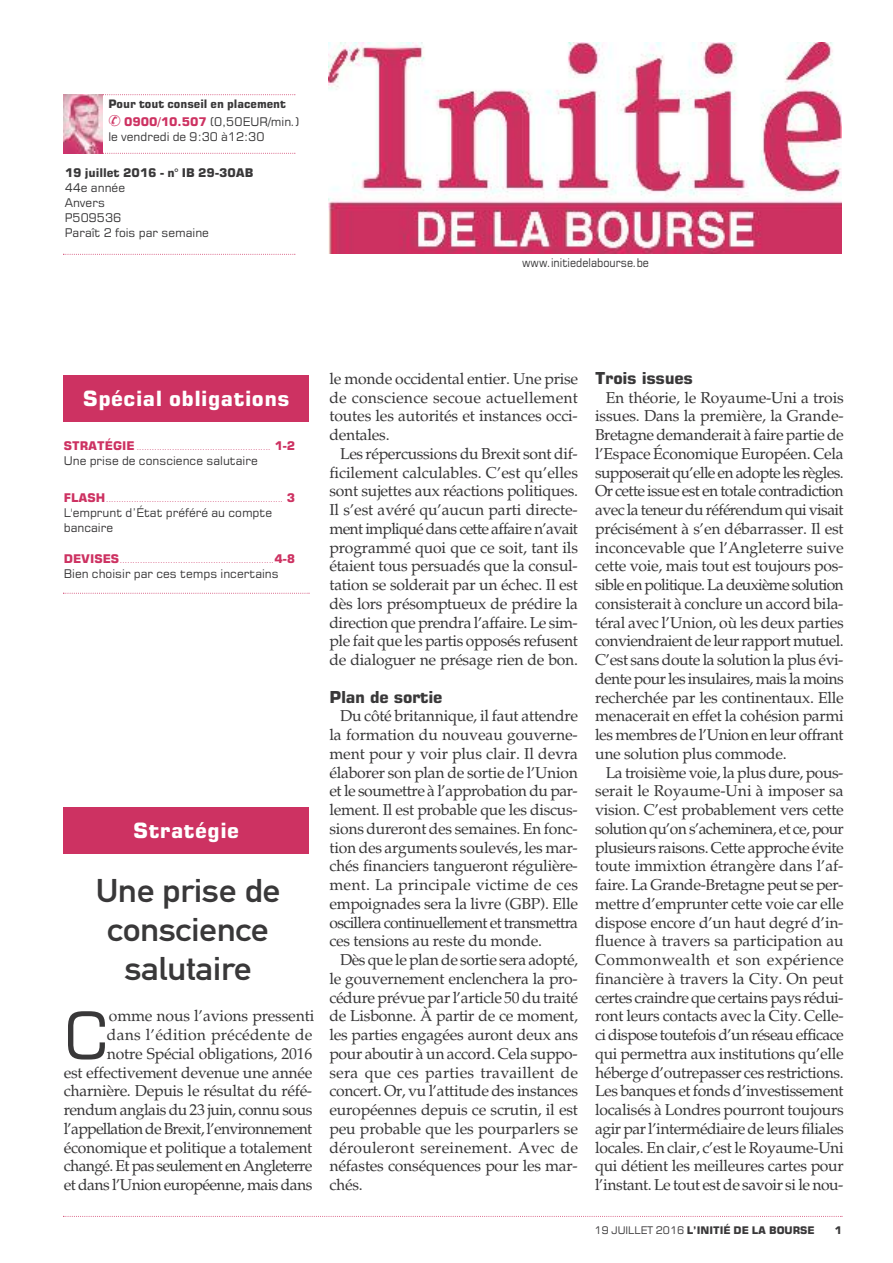
<style>
.page{position:relative;width:893px;height:1263px;background:#fff}
.page>*{position:absolute;margin:0;border:0;box-sizing:border-box;transform-origin:0 0}
.t1{font:64.8px "Square 721 BT";color:#393839}
.t2{font:32.4px/39.2px "DIN Mittelschrift LT Alternate";letter-spacing:-.015em;color:#393839;text-align:center;scale:1.11 1}
.t3{font:700 21px "Square 721 BT";letter-spacing:.025em;color:#fff}
.t4{font:700 16.5px "Square 721 BT";letter-spacing:-.015em;color:#393839}
.t5{font:15.75px/18.8px "Palatino";letter-spacing:-.015em;color:#393839;text-align:justify}
.t6{font:12px/15px "Square 721 BT";color:#393839}
.t7{font:700 12px "Square 721 BT";color:#393839}
.t8{font:12px "Square 721 BT";color:#393839;scale:.9 1}
.t9{font:700 11.7px "Square 721 BT";color:#393839}
.t10{font:700 10.5px "Square 721 BT";color:#393839}
.t11{font:7.5px "Square 721 BT";color:#cd3262}
.s1{color:#cd3262}
.s2{font-weight:700;color:#cd3262}
.s3{font-weight:700;font-size:12px}
.s4{font-weight:400}
</style>
<div class="page">
<svg style="left:63px;top:1216px;width:779px;height:1px"></svg>
<div style="left:64px;top:375px;width:245px;height:47px;background:#cd3262"></div>
<div style="left:64px;top:807px;width:245px;height:46px;background:#cd3262"></div>
<svg style="left:63px;top:593px;width:247px;height:1px"></svg>
<img style="left:329px;top:43px;width:513px;height:211px">
<svg style="left:103px;top:94px;width:192px;height:1px"></svg>
<svg style="left:63px;top:254px;width:232px;height:1px"></svg>
<svg style="left:103px;top:153px;width:192px;height:1px"></svg>
<img style="left:64px;top:94px;width:38px;height:60px">
<p class="t9" style="left:108px;top:99px;width:179px">Pour tout conseil en placement</p>
<p class="t6" style="left:108px;top:116px;width:192px"><span class="s1">✆</span> <span class="s2">0900/10.507</span> (0,50EUR/min.) le vendredi de 9:30 à12:30</p>
<p class="t7" style="left:65px;top:168px;width:190px">19 juillet 2016 - n° IB 29-30AB</p>
<p class="t6" style="left:65px;top:181px;width:146px">44e année<br>Anvers<br>P509536<br>Paraît 2 fois par semaine</p>
<p class="t8" style="left:522px;top:259px;width:142px">www.initiedelabourse.be</p>
<h3 class="t3" style="left:83px;top:391px;width:208px">Spécial obligations</h3>
<p class="t11" style="left:64px;top:445px;width:233px"><span class="s3">STRATÉGIE</span> ..................................................... <span class="s3">1-2</span></p>
<p class="t6" style="left:64px;top:454px;width:195px">Une prise de conscience salutaire</p>
<p class="t11" style="left:64px;top:497px;width:233px"><span class="s3">FLASH</span> ...................................................................... <span class="s3">3</span></p>
<p class="t6" style="left:64px;top:506px;width:210px">L'emprunt d’État préféré au compte bancaire</p>
<p class="t11" style="left:64px;top:558px;width:233px"><span class="s3">DEVISES</span>.............................................................<span class="s3">4-8</span></p>
<p class="t6" style="left:64px;top:568px;width:217px">Bien choisir par ces temps incertains</p>
<h3 class="t3" style="left:134px;top:822px;width:107px">Stratégie</h3>
<h2 class="t2" style="left:96px;top:874px;width:168px">Une prise de conscience salutaire</h2>
<h1 class="t1" style="left:64px;top:1012px;width:46px">C</h1>
<p class="t5" style="left:64px;top:1006px;width:252px;text-align:right">omme nous l’avions pressenti<br>dans l’édition précédente de<br>notre Spécial obligations, 2016<br>est effectivement devenue une année charnière. Depuis le résultat du réfé&shy;rendum anglais du 23 juin, connu sous l’appellation de Brexit, l’environnement économique et politique a totalement changé. Et pas seulement en Angleterre et dans l’Union européenne, mais dans</p>
<p class="t5" style="left:329px;top:369px;width:250px">le monde occidental entier. Une prise de conscience secoue actuellement toutes les autorités et instances occi&shy;dentales.</p>
<p class="t5" style="left:329px;top:444px;width:250px;text-indent:11px">Les répercussions du Brexit sont dif&shy;ficilement calculables. C’est qu’elles sont sujettes aux réactions politiques.<br>Il s’est avéré qu’aucun parti directe&shy;ment impliqué dans cette affaire n’avait programmé quoi que ce soit, tant ils étaient tous persuadés que la consul&shy;tation se solderait par un échec. Il est dès lors présomptueux de prédire la direction que prendra l’affaire. Le sim&shy;ple fait que les partis opposés refusent de dialoguer ne présage rien de bon.</p>
<p class="t4" style="left:329px;top:691px;width:115px">Plan de sortie</p>
<p class="t5" style="left:329px;top:706px;width:250px;text-indent:11px">Du côté britannique, il faut attendre la formation du nouveau gouverne&shy;ment pour y voir plus clair. Il devra élaborer son plan de sortie de l’Union et le soumettre à l’approbation du par&shy;lement. Il est probable que les discus&shy;sions dureront des semaines. En fonc&shy;tion des arguments soulevés, les mar&shy;chés financiers tangueront régulière&shy;ment. La principale victime de ces empoignades sera la livre (GBP). Elle oscillera continuellement et transmettra ces tensions au reste du monde.</p>
<p class="t5" style="left:329px;top:950px;width:250px;text-indent:11px">Dès que le plan de sortie sera adopté, le gouvernement enclenchera la pro&shy;cédure prévue par l’article 50 du traité de Lisbonne. À partir de ce moment, les parties engagées auront deux ans pour aboutir à un accord. Cela suppo&shy;sera que ces parties travaillent de concert. Or, vu l’attitude des instances européennes depuis ce scrutin, il est peu probable que les pourparlers se dérouleront sereinement. Avec de néfastes conséquences pour les mar&shy;chés.</p>
<p class="t4" style="left:595px;top:372px;width:99px">Trois issues</p>
<p class="t5" style="left:595px;top:388px;width:250px;text-indent:11px">En théorie, le Royaume-Uni a trois issues. Dans la première, la Grande-Bretagne demanderait à faire partie de l’Espace Économique Européen. Cela supposerait qu’elle en adopte les règles.<br>Or cette issue est en totale contradiction avec la teneur du référendum qui visait précisément à s’en débarrasser. Il est inconcevable que l’Angleterre suive cette voie, mais tout est toujours pos&shy;sible en politique. La deuxième solution consisterait à conclure un accord bila&shy;téral avec l’Union, où les deux parties conviendraient de leur rapport mutuel.<br>C’est sans doute la solution la plus évi&shy;dente pour les insulaires, mais la moins recherchée par les continentaux. Elle menacerait en effet la cohésion parmi les membres de l’Union en leur offrant une solution plus commode.</p>
<p class="t5" style="left:595px;top:763px;width:250px;text-indent:11px">La troisième voie, la plus dure, pous&shy;serait le Royaume-Uni à imposer sa vision. C’est probablement vers cette solution qu’on s’acheminera, et ce, pour plusieurs raisons. Cette approche évite toute immixtion étrangère dans l’af&shy;faire. La Grande-Bretagne peut se per&shy;mettre d’emprunter cette voie car elle dispose encore d’un haut degré d’in&shy;fluence à travers sa participation au Commonwealth et son expérience financière à travers la City. On peut certes craindre que certains pays rédui&shy;ront leurs contacts avec la City. Celle&shy;ci dispose toutefois d’un réseau efficace qui permettra aux institutions qu’elle héberge d’outrepasser ces restrictions.<br>Les banques et fonds d’investissement localisés à Londres pourront toujours agir par l’intermédiaire de leurs filiales locales. En clair, c’est le Royaume-Uni qui détient les meilleures cartes pour l’instant. Le tout est de savoir si le nou-</p>
<p class="t10" style="left:595px;top:1227px;width:222px"><span class="s4">19 JUILLET 2016</span> L’INITIÉ DE LA BOURSE</p>
<p class="t10" style="left:835px;top:1227px;width:9px">1</p>
</div>
